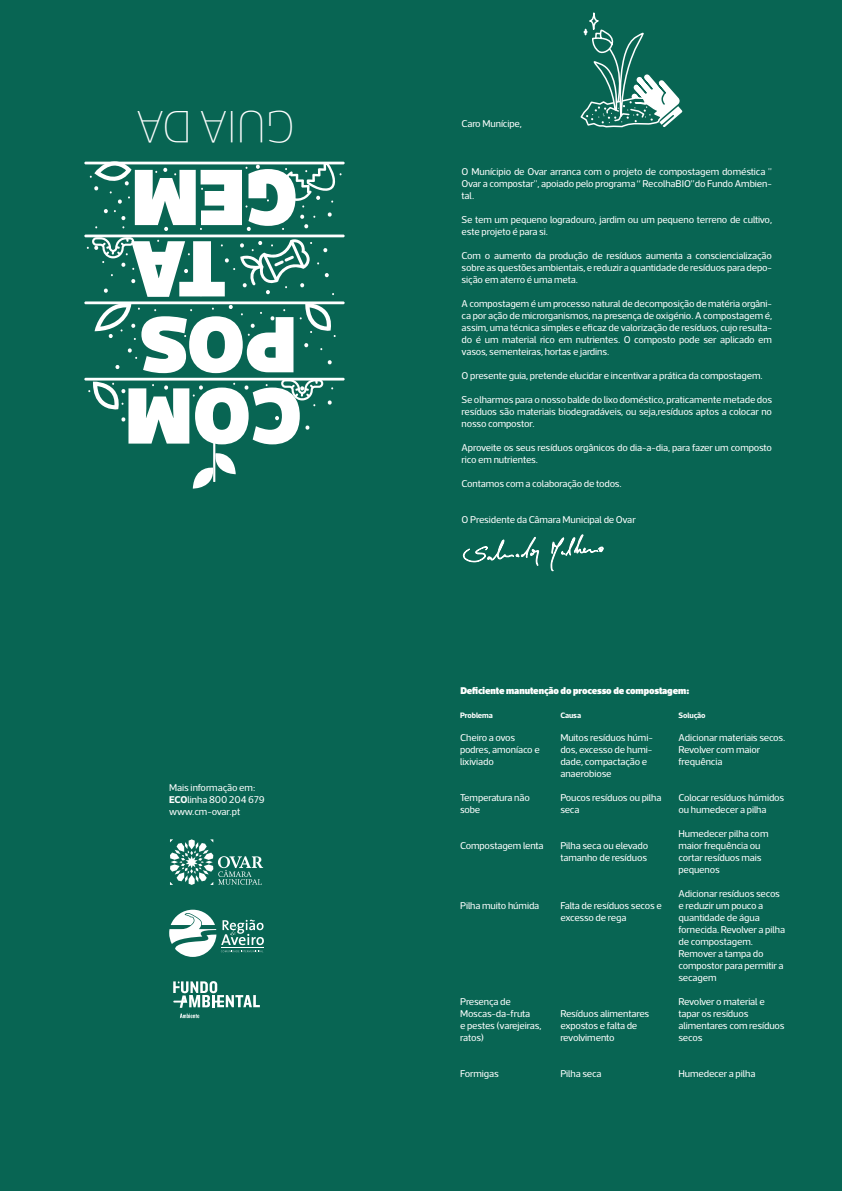
<style>
.page{position:relative;width:842px;height:1191px;background:#086553}
.page>*{position:absolute;margin:0;border:0;box-sizing:border-box;transform-origin:0 0}
.t1{font:100 46.1px "Acto";letter-spacing:-.01em;color:#fff}
.t2{font:10px/12px "Acto";letter-spacing:-.01em;color:#fff}
.t3{font:900 10px "Acto";letter-spacing:-.01em;color:#fff}
.t4{font:700 8px "Acto";letter-spacing:-.01em;color:#fff}
.s1{font-weight:700}
</style>
<div class="page">
<svg style="left:327px;top:360px;width:5px;height:4px"></svg>
<svg style="left:304px;top:343px;width:5px;height:4px"></svg>
<svg style="left:299px;top:304px;width:37px;height:33px"></svg>
<svg style="left:95px;top:304px;width:198px;height:69px"></svg>
<hr style="left:84px;top:378px;width:261px;height:2px;background:#fff">
<hr style="left:84px;top:301px;width:261px;height:3px;background:#fff">
<hr style="left:84px;top:234px;width:261px;height:3px;background:#fff">
<hr style="left:84px;top:162px;width:261px;height:2px;background:#fff">
<svg style="left:193px;top:451px;width:43px;height:38px"></svg>
<hr style="left:213px;top:433px;width:2px;height:49px;background:#fff">
<svg style="left:89px;top:161px;width:253px;height:70px"></svg>
<svg style="left:88px;top:380px;width:246px;height:64px"></svg>
<svg style="left:86px;top:237px;width:248px;height:60px"></svg>
<svg style="left:173px;top:981px;width:87px;height:26px"></svg>
<svg style="left:180px;top:1013px;width:19px;height:5px"></svg>
<svg style="left:170px;top:839px;width:93px;height:46px"></svg>
<svg style="left:169px;top:909px;width:95px;height:48px"></svg>
<div style="left:589px;top:12px;width:10px;height:18px;border:2px solid #fff;border-radius:50%"></div>
<svg style="left:580px;top:23px;width:103px;height:105px"></svg>
<svg style="left:551px;top:534px;width:52px;height:37px"></svg>
<svg style="left:463px;top:537px;width:76px;height:29px"></svg>
<h1 class="t1" style="left:296px;top:151px;width:161px;rotate:-180deg">GUIA DA</h1>
<p class="t2" style="left:169px;top:782px;width:97px">Mais informação em:<br><span class="s1">ECO</span>linha 800 204 679 www.cm-ovar.pt</p>
<p class="t2" style="left:462px;top:117px;width:62px">Caro Munícipe,</p>
<p class="t2" style="left:462px;top:165px;width:312px;text-align:justify">O Munícipio de Ovar arranca com o projeto de compostagem doméstica " Ovar a compostar", apoiado pelo programa “ RecolhaBIO”do Fundo Ambien&shy;tal.</p>
<p class="t2" style="left:462px;top:213px;width:312px">Se tem um pequeno logradouro, jardim ou um pequeno terreno de cultivo, este projeto é para si.</p>
<p class="t2" style="left:462px;top:249px;width:312px;text-align:justify">Com o aumento da produção de resíduos aumenta a consciencialização sobre as questões ambientais, e reduzir a quantidade de resíduos para depo&shy;sição em aterro é uma meta.</p>
<p class="t2" style="left:462px;top:297px;width:312px;text-align:justify">A compostagem é um processo natural de decomposição de matéria orgâni&shy;ca por ação de microrganismos, na presença de oxigénio. A compostagem é, assim, uma técnica simples e eficaz de valorização de resíduos, cujo resulta&shy;do é um material rico em nutrientes. O composto pode ser aplicado em vasos, sementeiras, hortas e jardins.</p>
<p class="t2" style="left:462px;top:369px;width:303px">O presente guia, pretende elucidar e incentivar a prática da compostagem.</p>
<p class="t2" style="left:462px;top:393px;width:312px;text-align:justify">Se olharmos para o nosso balde do lixo doméstico, praticamente metade dos resíduos são materiais biodegradáveis, ou seja,resíduos aptos a colocar no nosso compostor.</p>
<p class="t2" style="left:462px;top:441px;width:312px">Aproveite os seus resíduos orgânicos do dia-a-dia, para fazer um composto rico em nutrientes.</p>
<p class="t2" style="left:462px;top:477px;width:162px">Contamos com a colaboração de todos.</p>
<p class="t2" style="left:462px;top:513px;width:176px">O Presidente da Câmara Municipal de Ovar</p>
<p class="t3" style="left:460px;top:684px;width:230px">Deficiente manutenção do processo de compostagem:</p>
<p class="t4" style="left:460px;top:711px;width:34px">Problema</p>
<p class="t4" style="left:560px;top:711px;width:22px">Causa</p>
<p class="t4" style="left:678px;top:711px;width:29px">Solução</p>
<p class="t2" style="left:460px;top:731px;width:81px">Cheiro a ovos podres, amoníaco e lixiviado</p>
<p class="t2" style="left:460px;top:791px;width:71px">Temperatura não sobe</p>
<p class="t2" style="left:460px;top:839px;width:85px">Compostagem lenta</p>
<p class="t2" style="left:460px;top:899px;width:81px">Pilha muito húmida</p>
<p class="t2" style="left:460px;top:995px;width:83px">Presença de<br>Moscas-da-fruta<br>e pestes (varejeiras, ratos)</p>
<p class="t2" style="left:460px;top:1067px;width:40px">Formigas</p>
<p class="t2" style="left:560px;top:731px;width:94px">Muitos resíduos húmi&shy;dos, excesso de humi&shy;dade, compactação e anaerobiose</p>
<p class="t2" style="left:560px;top:791px;width:103px">Poucos resíduos ou pilha seca</p>
<p class="t2" style="left:560px;top:839px;width:89px">Pilha seca ou elevado tamanho de resíduos</p>
<p class="t2" style="left:560px;top:899px;width:103px">Falta de resíduos secos e excesso de rega</p>
<p class="t2" style="left:560px;top:1007px;width:91px">Resíduos alimentares expostos e falta de revolvimento</p>
<p class="t2" style="left:560px;top:1067px;width:43px">Pilha seca</p>
<p class="t2" style="left:678px;top:731px;width:108px">Adicionar materiais secos.<br>Revolver com maior frequência</p>
<p class="t2" style="left:678px;top:791px;width:107px">Colocar resíduos húmidos ou humedecer a pilha</p>
<p class="t2" style="left:678px;top:827px;width:91px">Humedecer pilha com maior frequência ou cortar resíduos mais pequenos</p>
<p class="t2" style="left:678px;top:887px;width:108px">Adicionar resíduos secos e reduzir um pouco a quantidade de água fornecida. Revolver a pilha de compostagem.<br>Remover a tampa do compostor para permitir a secagem</p>
<p class="t2" style="left:678px;top:995px;width:108px">Revolver o material e tapar os resíduos alimentares com resíduos secos</p>
<p class="t2" style="left:678px;top:1067px;width:78px">Humedecer a pilha</p>
</div>
